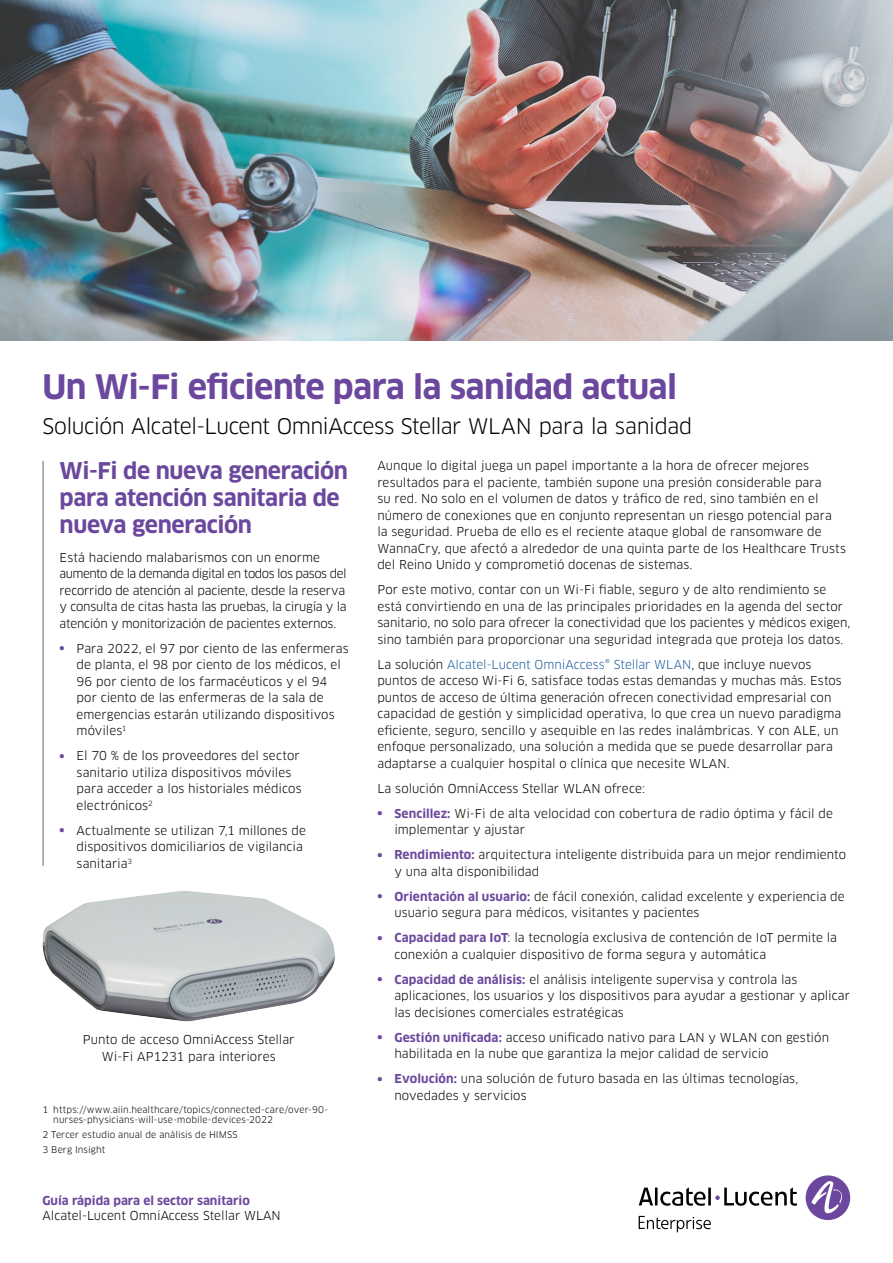
<style>
.page{position:relative;width:893px;height:1263px;background:#fff}
.page>*{position:absolute;margin:0;border:0;box-sizing:border-box;transform-origin:0 0}
.t1{font:700 33px "Clan OT";letter-spacing:-.02em;color:#6b489d}
.t2{font:700 22.5px/27px "Clan OT";letter-spacing:-.015em;color:#6b489d}
.t3{font:21px "Clan OT";letter-spacing:-.025em;color:#000}
.t4{font:12px/16.5px "Clan OT";color:#000}
.t5{font:12px/16.5px "Clan OT";letter-spacing:-.02em;color:#000}
.t6{font:700 12px "Clan OT";color:#6b489d}
.t7{font:9px/10.5px "Clan OT";letter-spacing:.015em;color:#000}
.s1{font-weight:900;color:#6b489d}
.s2{color:#215e9e}
.s3{font-weight:700;color:#6b489d}
</style>
<div class="page">
<svg style="left:639px;top:1175px;width:211px;height:57px"></svg>
<hr style="left:43px;top:461px;width:1px;height:405px;background:#75787b">
<img style="left:0;top:0;width:893px;height:340px">
<img style="left:43px;top:891px;width:292px;height:130px">
<h1 class="t1" style="left:43px;top:368px;width:636px">Un Wi-Fi eficiente para la sanidad actual</h1>
<h3 class="t3" style="left:43px;top:414px;width:651px">Solución Alcatel-Lucent OmniAccess Stellar WLAN para la sanidad</h3>
<h2 class="t2" style="left:60px;top:457px;width:290px">Wi-Fi de nueva generación para atención sanitaria de nueva generación</h2>
<p class="t5" style="left:60px;top:549px;width:289px">Está haciendo malabarismos con un enorme aumento de la demanda digital en todos los pasos del recorrido de atención al paciente, desde la reserva y consulta de citas hasta las pruebas, la cirugía y la atención y monitorización de pacientes externos.</p>
<p class="t4" style="left:77px;top:640px;width:274px;text-indent:-17px"><span class="s1">•</span> Para 2022, el 97 por ciento de las enfermeras de planta, el 98 por ciento de los médicos, el 96 por ciento de los farmacéuticos y el 94 por ciento de las enfermeras de la sala de emergencias estarán utilizando dispositivos móviles<sup>1</sup></p>
<p class="t4" style="left:77px;top:748px;width:226px;text-indent:-17px"><span class="s1">•</span> El 70 % de los proveedores del sector sanitario utiliza dispositivos móviles para acceder a los historiales médicos electrónicos<sup>2</sup></p>
<p class="t4" style="left:77px;top:822px;width:231px;text-indent:-17px"><span class="s1">•</span> Actualmente se utilizan 7,1 millones de dispositivos domiciliarios de vigilancia sanitaria<sup>3</sup></p>
<p class="t4" style="left:83px;top:1031px;width:213px;text-align:center">Punto de acceso OmniAccess Stellar<br>Wi-Fi AP1231 para interiores</p>
<p class="t7" style="left:53px;top:1104px;width:276px;text-indent:-11px">1 https://www.aiin.healthcare/topics/connected-care/over-90- nurses-physicians-will-use-mobile-devices-2022</p>
<p class="t7" style="left:43px;top:1127px;width:197px;line-height:14.7px">2 Tercer estudio anual de análisis de HIMSS<br>3 Berg Insight</p>
<p class="t6" style="left:43px;top:1193px;width:209px">Guía rápida para el sector sanitario</p>
<p class="t4" style="left:43px;top:1207px;width:240px">Alcatel-Lucent OmniAccess Stellar WLAN</p>
<p class="t4" style="left:377px;top:458px;width:470px">Aunque lo digital juega un papel importante a la hora de ofrecer mejores resultados para el paciente, también supone una presión considerable para<br>su red. No solo en el volumen de datos y tráfico de red, sino también en el número de conexiones que en conjunto representan un riesgo potencial para<br>la seguridad. Prueba de ello es el reciente ataque global de ransomware de WannaCry, que afectó a alrededor de una quinta parte de los Healthcare Trusts del Reino Unido y comprometió docenas de sistemas.</p>
<p class="t4" style="left:377px;top:582px;width:474px">Por este motivo, contar con un Wi-Fi fiable, seguro y de alto rendimiento se está convirtiendo en una de las principales prioridades en la agenda del sector sanitario, no solo para ofrecer la conectividad que los pacientes y médicos exigen, sino también para proporcionar una seguridad integrada que proteja los datos.</p>
<p class="t4" style="left:377px;top:656px;width:466px">La solución <span class="s2">Alcatel-Lucent OmniAccess® Stellar WLAN</span>, que incluye nuevos puntos de acceso Wi-Fi 6, satisface todas estas demandas y muchas más. Estos puntos de acceso de última generación ofrecen conectividad empresarial con capacidad de gestión y simplicidad operativa, lo que crea un nuevo paradigma eficiente, seguro, sencillo y asequible en las redes inalámbricas. Y con ALE, un enfoque personalizado, una solución a medida que se puede desarrollar para adaptarse a cualquier hospital o clínica que necesite WLAN.</p>
<p class="t4" style="left:377px;top:780px;width:269px">La solución OmniAccess Stellar WLAN ofrece:</p>
<p class="t4" style="left:394px;top:805px;width:440px;text-indent:-17px"><span class="s1">•</span> <span class="s3">Sencillez:</span> Wi-Fi de alta velocidad con cobertura de radio óptima y fácil de implementar y ajustar</p>
<p class="t4" style="left:394px;top:847px;width:453px;text-indent:-17px"><span class="s1">•</span> <span class="s3">Rendimiento:</span> arquitectura inteligente distribuida para un mejor rendimiento y una alta disponibilidad</p>
<p class="t4" style="left:394px;top:888px;width:452px;text-indent:-17px"><span class="s1">•</span> <span class="s3">Orientación al usuario:</span> de fácil conexión, calidad excelente y experiencia de usuario segura para médicos, visitantes y pacientes</p>
<p class="t4" style="left:394px;top:930px;width:444px;text-indent:-17px"><span class="s1">•</span> <span class="s3">Capacidad para IoT</span>: la tecnología exclusiva de contención de IoT permite la conexión a cualquier dispositivo de forma segura y automática</p>
<p class="t4" style="left:394px;top:971px;width:457px;text-indent:-17px"><span class="s1">•</span> <span class="s3">Capacidad de análisis:</span> el análisis inteligente supervisa y controla las aplicaciones, los usuarios y los dispositivos para ayudar a gestionar y aplicar las decisiones comerciales estratégicas</p>
<p class="t4" style="left:394px;top:1029px;width:436px;text-indent:-17px"><span class="s1">•</span> <span class="s3">Gestión unificada:</span> acceso unificado nativo para LAN y WLAN con gestión habilitada en la nube que garantiza la mejor calidad de servicio</p>
<p class="t4" style="left:394px;top:1071px;width:405px;text-indent:-17px"><span class="s1">•</span> <span class="s3">Evolución:</span> una solución de futuro basada en las últimas tecnologías, novedades y servicios</p>
</div>
